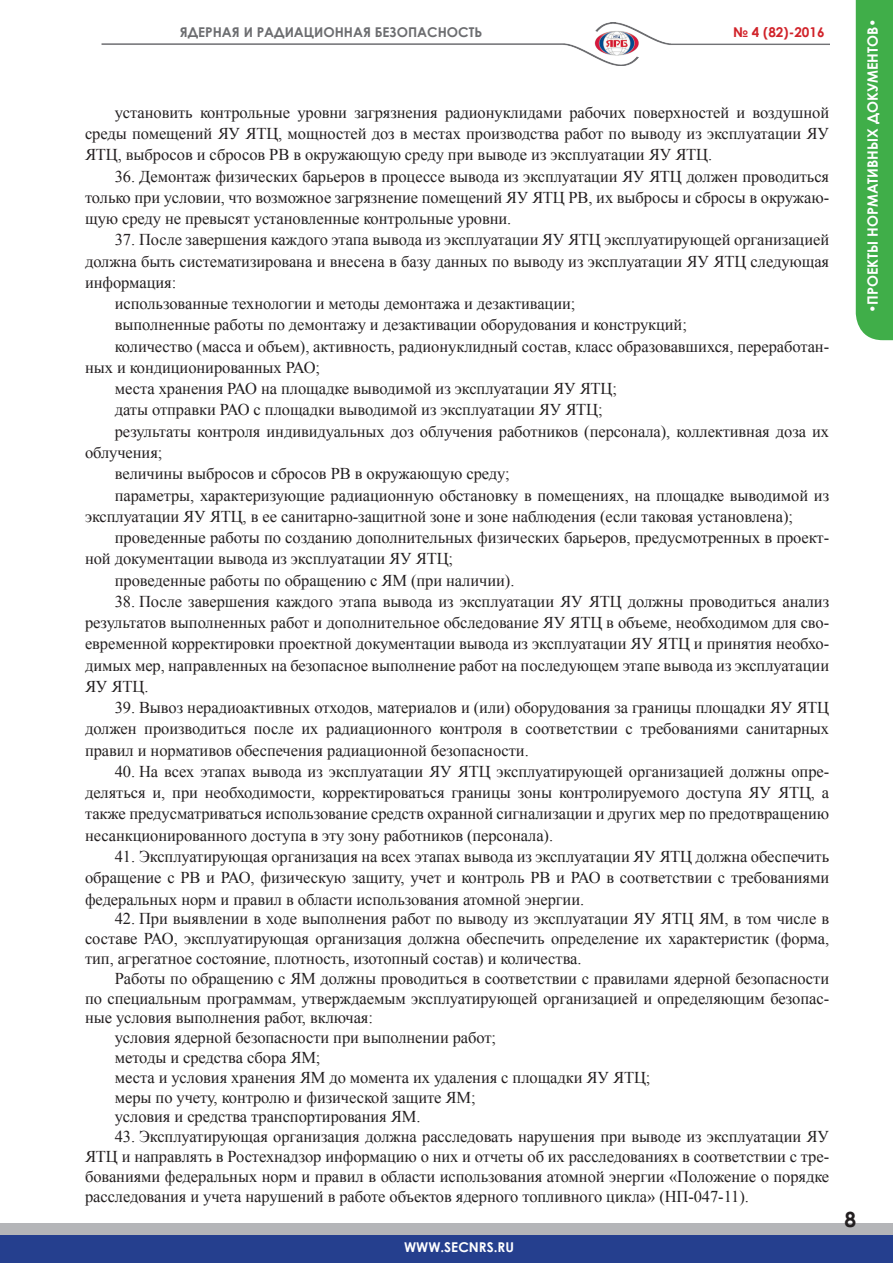
<style>
.page{position:relative;width:893px;height:1263px;background:#fff}
.page>*{position:absolute;margin:0;border:0;box-sizing:border-box;transform-origin:0 0}
.t1{font:700 21px "Century Gothic";color:#231f20}
.ОсНоВнОй{font:16.5px/21.3px "Times New Roman";letter-spacing:-.005em;color:#231f20;text-align:justify}
.t2{font:700 14.25px "Century Gothic";color:#fff}
.t3{font:700 13.5px "Century Gothic";color:#6c6d70}
.t4{font:700 13.5px "Century Gothic";color:#fff}
.t5{font:700 13.5px "Century Gothic";color:#d1232a}
</style>
<div class="page">
<img style="left:101px;top:22px;width:729px;height:44px">
<div style="left:856px;top:0;width:37px;height:340px;background:#40ae49"></div>
<div style="left:0;top:1223px;width:893px;height:30px;background:#b4b5b8"></div>
<div style="left:0;top:1235px;width:893px;height:28px;background:#253f8e"></div>
<p class="t3" style="left:180px;top:22px;width:304px">ЯДЕРНАЯ И РАДИАЦИОННАЯ БЕЗОПАСНОСТЬ</p>
<p class="t5" style="left:733px;top:22px;width:93px">№ 4 (82)-2016</p>
<p class="t2" style="left:862px;top:313px;width:296px;rotate:-90deg">•ПРОЕКТЫ НОРМАТИВНЫХ ДОКУМЕНТОВ•</p>
<p class="ОсНоВнОй" style="left:85px;top:101px;width:746px;text-indent:30px">установить контрольные уровни загрязнения радионуклидами рабочих поверхностей и воздушной среды помещений ЯУ ЯТЦ, мощностей доз в местах производства работ по выводу из эксплуатации ЯУ ЯТЦ, выбросов и сбросов РВ в окружающую среду при выводе из эксплуатации ЯУ ЯТЦ.</p>
<p class="ОсНоВнОй" style="left:85px;top:165px;width:746px;text-indent:30px">36. Демонтаж физических барьеров в процессе вывода из эксплуатации ЯУ ЯТЦ должен проводиться только при условии, что возможное загрязнение помещений ЯУ ЯТЦ РВ, их выбросы и сбросы в окружаю&shy;щую среду не превысят установленные контрольные уровни.</p>
<p class="ОсНоВнОй" style="left:85px;top:229px;width:746px;text-indent:30px">37. После завершения каждого этапа вывода из эксплуатации ЯУ ЯТЦ эксплуатирующей организацией должна быть систематизирована и внесена в базу данных по выводу из эксплуатации ЯУ ЯТЦ следующая информация:</p>
<p class="ОсНоВнОй" style="left:115px;top:293px;width:462px">использованные технологии и методы демонтажа и дезактивации;</p>
<p class="ОсНоВнОй" style="left:115px;top:314px;width:574px">выполненные работы по демонтажу и дезактивации оборудования и конструкций;</p>
<p class="ОсНоВнОй" style="left:85px;top:335px;width:746px;text-indent:30px">количество (масса и объем), активность, радионуклидный состав, класс образовавшихся, переработан&shy;ных и кондиционированных РАО;</p>
<p class="ОсНоВнОй" style="left:115px;top:378px;width:504px">места хранения РАО на площадке выводимой из эксплуатации ЯУ ЯТЦ;</p>
<p class="ОсНоВнОй" style="left:115px;top:399px;width:489px">даты отправки РАО с площадки выводимой из эксплуатации ЯУ ЯТЦ;</p>
<p class="ОсНоВнОй" style="left:85px;top:420px;width:746px;text-indent:30px">результаты контроля индивидуальных доз облучения работников (персонала), коллективная доза их облучения;</p>
<p class="ОсНоВнОй" style="left:115px;top:463px;width:396px">величины выбросов и сбросов РВ в окружающую среду;</p>
<p class="ОсНоВнОй" style="left:85px;top:484px;width:746px;text-indent:30px">параметры, характеризующие радиационную обстановку в помещениях, на площадке выводимой из эксплуатации ЯУ ЯТЦ, в ее санитарно-защитной зоне и зоне наблюдения (если таковая установлена);</p>
<p class="ОсНоВнОй" style="left:85px;top:527px;width:746px;text-indent:30px">проведенные работы по созданию дополнительных физических барьеров, предусмотренных в проект&shy;ной документации вывода из эксплуатации ЯУ ЯТЦ;</p>
<p class="ОсНоВнОй" style="left:115px;top:569px;width:401px">проведенные работы по обращению с ЯМ (при наличии).</p>
<p class="ОсНоВнОй" style="left:85px;top:590px;width:746px;text-indent:30px">38. После завершения каждого этапа вывода из эксплуатации ЯУ ЯТЦ должны проводиться анализ результатов выполненных работ и дополнительное обследование ЯУ ЯТЦ в объеме, необходимом для сво&shy;евременной корректировки проектной документации вывода из эксплуатации ЯУ ЯТЦ и принятия необхо&shy;димых мер, направленных на безопасное выполнение работ на последующем этапе вывода из эксплуатации ЯУ ЯТЦ.</p>
<p class="ОсНоВнОй" style="left:85px;top:697px;width:746px;text-indent:30px">39. Вывоз нерадиоактивных отходов, материалов и (или) оборудования за границы площадки ЯУ ЯТЦ должен производиться после их радиационного контроля в соответствии с требованиями санитарных правил и нормативов обеспечения радиационной безопасности.</p>
<p class="ОсНоВнОй" style="left:85px;top:760px;width:746px;text-indent:30px">40. На всех этапах вывода из эксплуатации ЯУ ЯТЦ эксплуатирующей организацией должны опре&shy;деляться и, при необходимости, корректироваться границы зоны контролируемого доступа ЯУ ЯТЦ, а также предусматриваться использование средств охранной сигнализации и других мер по предотвращению несанкционированного доступа в эту зону работников (персонала).</p>
<p class="ОсНоВнОй" style="left:85px;top:845px;width:746px;text-indent:30px">41. Эксплуатирующая организация на всех этапах вывода из эксплуатации ЯУ ЯТЦ должна обеспечить обращение с РВ и РАО, физическую защиту, учет и контроль РВ и РАО в соответствии с требованиями федеральных норм и правил в области использования атомной энергии.</p>
<p class="ОсНоВнОй" style="left:85px;top:909px;width:746px;line-height:19.8px;text-indent:30px">42. При выявлении в ходе выполнения работ по выводу из эксплуатации ЯУ ЯТЦ ЯМ, в том числе в составе РАО, эксплуатирующая организация должна обеспечить определение их характеристик (форма, тип, агрегатное состояние, плотность, изотопный состав) и количества.</p>
<p class="ОсНоВнОй" style="left:85px;top:968px;width:746px;line-height:19.8px;text-indent:30px">Работы по обращению с ЯМ должны проводиться в соответствии с правилами ядерной безопасности по специальным программам, утверждаемым эксплуатирующей организацией и определяющим безопас&shy;ные условия выполнения работ, включая:</p>
<p class="ОсНоВнОй" style="left:115px;top:1027px;width:383px">условия ядерной безопасности при выполнении работ;</p>
<p class="ОсНоВнОй" style="left:115px;top:1046px;width:207px">методы и средства сбора ЯМ;</p>
<p class="ОсНоВнОй" style="left:115px;top:1066px;width:537px">места и условия хранения ЯМ до момента их удаления с площадки ЯУ ЯТЦ;</p>
<p class="ОсНоВнОй" style="left:115px;top:1086px;width:362px">меры по учету, контролю и физической защите ЯМ;</p>
<p class="ОсНоВнОй" style="left:115px;top:1106px;width:307px">условия и средства транспортирования ЯМ.</p>
<p class="ОсНоВнОй" style="left:85px;top:1126px;width:746px;line-height:19.8px;text-indent:30px">43. Эксплуатирующая организация должна расследовать нарушения при выводе из эксплуатации ЯУ ЯТЦ и направлять в Ростехнадзор информацию о них и отчеты об их расследованиях в соответствии с тре&shy;бованиями федеральных норм и правил в области использования атомной энергии «Положение о порядке расследования и учета нарушений в работе объектов ядерного топливного цикла» (НП-047-11).</p>
<p class="t4" style="left:404px;top:1237px;width:111px">WWW.SECNRS.RU</p>
<p class="t1" style="left:845px;top:1203px;width:13px">8</p>
</div>
